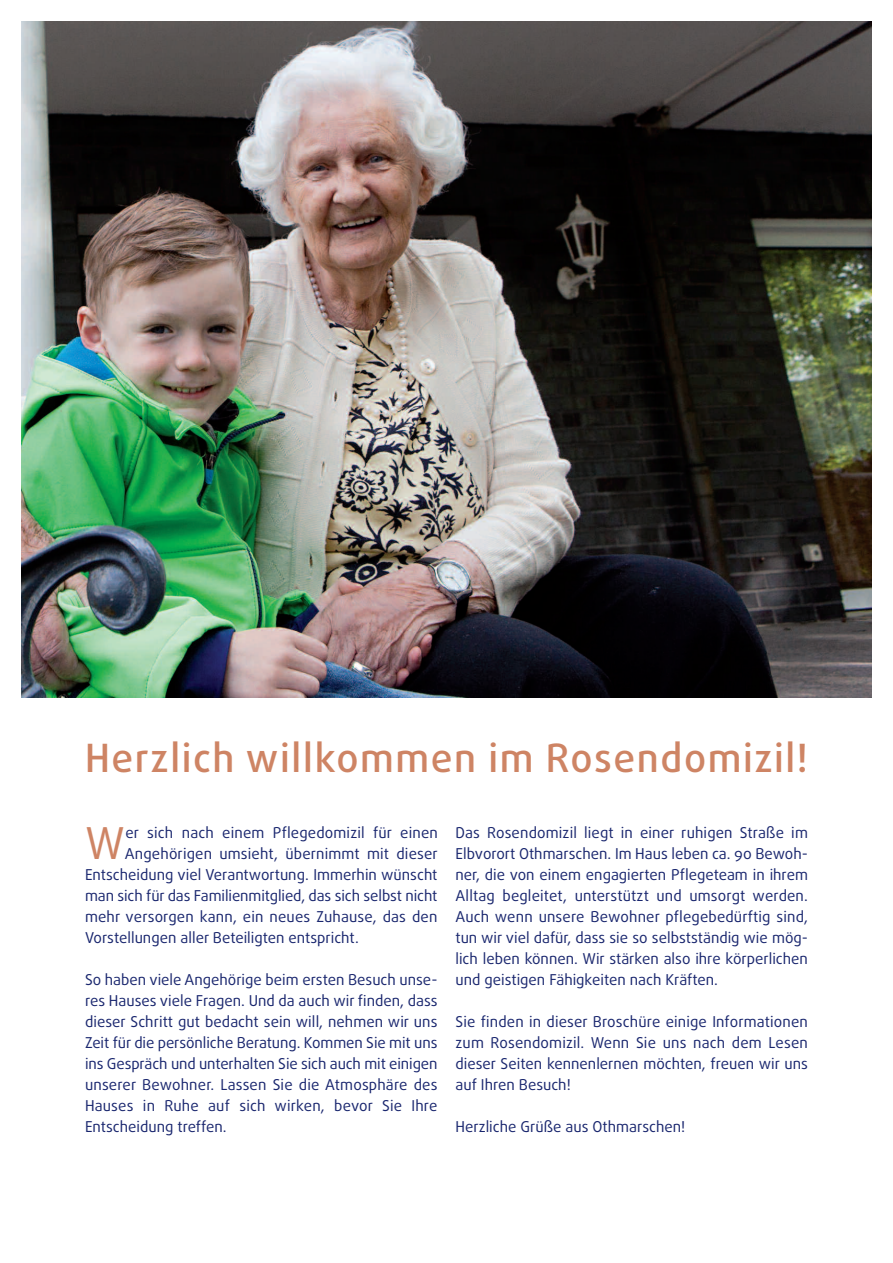
<style>
.page{position:relative;width:893px;height:1263px;background:#fff}
.page>*{position:absolute;margin:0;border:0;box-sizing:border-box;transform-origin:0 0}
.t1{font:43.95px "Daxline OT";color:#ce8464}
.t2{font:500 39px "Daxline OT";letter-spacing:.04em;color:#ce8464}
.t3{font:15px/21px "Daxline OT";color:#19266e;text-align:justify}
</style>
<div class="page">
<img style="left:21px;top:21px;width:851px;height:676px">
<h2 class="t2" style="left:85px;top:741px;width:724px">Herzlich willkommen im Rosendomizil!</h2>
<h1 class="t1" style="left:85px;top:825px;width:41px">W</h1>
<p class="t3" style="left:125px;top:823px;width:314px">er sich nach einem Pflegedomizil für einen</p>
<p class="t3" style="left:125px;top:844px;width:314px">Angehörigen umsieht, übernimmt mit dieser</p>
<p class="t3" style="left:85px;top:865px;width:354px">Entscheidung viel Verantwortung. Immerhin wünscht</p>
<p class="t3" style="left:85px;top:886px;width:354px">man sich für das Familienmitglied, das sich selbst nicht</p>
<p class="t3" style="left:85px;top:907px;width:354px">mehr versorgen kann, ein neues Zuhause, das den</p>
<p class="t3" style="left:85px;top:928px;width:275px">Vorstellungen aller Beteiligten entspricht.</p>
<p class="t3" style="left:85px;top:970px;width:354px">So haben viele Angehörige beim ersten Besuch unse&shy;res Hauses viele Fragen. Und da auch wir finden, dass dieser Schritt gut bedacht sein will, nehmen wir uns Zeit für die persönliche Beratung. Kommen Sie mit uns ins Gespräch und unterhalten Sie sich auch mit einigen unserer Bewohner. Lassen Sie die Atmosphäre des Hauses in Ruhe auf sich wirken, bevor Sie Ihre Entscheidung treffen.</p>
<p class="t3" style="left:455px;top:823px;width:354px">Das Rosendomizil liegt in einer ruhigen Straße im Elbvorort Othmarschen. Im Haus leben ca. 90 Bewoh&shy;ner, die von einem engagierten Pflegeteam in ihrem Alltag begleitet, unterstützt und umsorgt werden.<br>Auch wenn unsere Bewohner pflegebedürftig sind, tun wir viel dafür, dass sie so selbstständig wie mög&shy;lich leben können. Wir stärken also ihre körperlichen und geistigen Fähigkeiten nach Kräften.</p>
<p class="t3" style="left:455px;top:1012px;width:354px">Sie finden in dieser Broschüre einige Informationen zum Rosendomizil. Wenn Sie uns nach dem Lesen dieser Seiten kennenlernen möchten, freuen wir uns auf Ihren Besuch!</p>
<p class="t3" style="left:455px;top:1117px;width:231px">Herzliche Grüße aus Othmarschen!</p>
</div>
